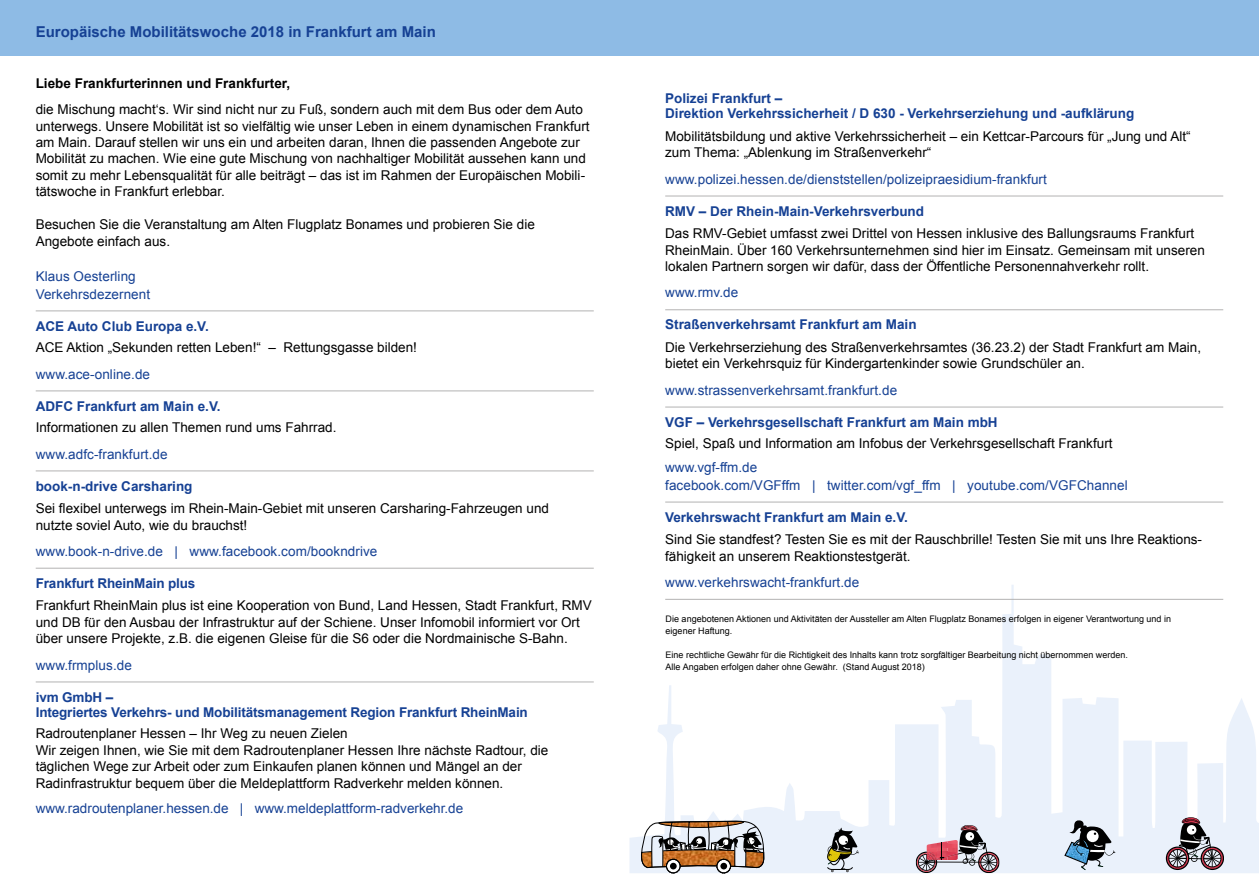
<style>
.page{position:relative;width:1259px;height:893px;background:#fff}
.page>*{position:absolute;margin:0;border:0;box-sizing:border-box;transform-origin:0 0}
.t1{font:700 15px "Arial";color:#164194}
.t2{font:13.5px/16.5px "Arial";color:#000}
.t3{font:13.5px/17.2px "Arial";letter-spacing:.005em;color:#164194}
.t4{font:700 13.5px/15px "Arial";color:#164194}
.t5{font:700 13.5px "Arial";color:#000}
.t6{font:9px/12px "Arial";color:#000}
</style>
<div class="page">
<svg style="left:629px;top:585px;width:630px;height:288px"></svg>
<hr style="left:665px;top:196px;width:558px;height:1px;background:#b3b2b2">
<hr style="left:665px;top:309px;width:558px;height:1px;background:#b3b2b2">
<hr style="left:665px;top:407px;width:558px;height:1px;background:#b3b2b2">
<hr style="left:665px;top:502px;width:558px;height:1px;background:#b3b2b2">
<hr style="left:665px;top:599px;width:558px;height:1px;background:#b3b2b2">
<hr style="left:36px;top:310px;width:558px;height:1px;background:#b3b2b2">
<hr style="left:36px;top:390px;width:558px;height:1px;background:#b3b2b2">
<hr style="left:36px;top:471px;width:558px;height:1px;background:#b3b2b2">
<hr style="left:36px;top:568px;width:558px;height:1px;background:#b3b2b2">
<hr style="left:36px;top:682px;width:558px;height:1px;background:#b3b2b2">
<div style="left:0;top:0;width:1259px;height:55px;background:#8ebbe5"></div>
<svg style="left:915px;top:825px;width:84px;height:48px;background:#b8a4ad"></svg>
<img style="left:823px;top:847px;width:4px;height:16px">
<svg style="left:827px;top:828px;width:32px;height:44px"></svg>
<svg style="left:666px;top:859px;width:14px;height:14px"></svg>
<div style="left:666px;top:859px;width:14px;height:14px;border:1px solid #000;border-radius:50%"></div>
<svg style="left:637px;top:820px;width:127px;height:49px;background:#a99688"></svg>
<div style="left:716px;top:859px;width:15px;height:14px;border:2px dashed #000;border-radius:50%"></div>
<svg style="left:716px;top:859px;width:14px;height:14px"></svg>
<div style="left:716px;top:859px;width:15px;height:14px;border:1px solid #000;border-radius:50%"></div>
<div style="left:720px;top:863px;width:7px;height:6px;background:#000;border-radius:50%"></div>
<svg style="left:1165px;top:817px;width:58px;height:53px;background:#9f989f"></svg>
<svg style="left:1063px;top:819px;width:52px;height:51px;background:#96a3ae"></svg>
<p class="t1" style="left:36px;top:22px;width:402px">Europäische Mobilitätswoche 2018 in Frankfurt am Main</p>
<p class="t5" style="left:36px;top:75px;width:256px">Liebe Frankfurterinnen und Frankfurter,</p>
<p class="t2" style="left:36px;top:101px;width:555px">die Mischung macht‘s. Wir sind nicht nur zu Fuß, sondern auch mit dem Bus oder dem Auto unterwegs. Unsere Mobilität ist so vielfältig wie unser Leben in einem dynamischen Frankfurt am Main. Darauf stellen wir uns ein und arbeiten daran, Ihnen die passenden Angebote zur Mobilität zu machen. Wie eine gute Mischung von nachhaltiger Mobilität aussehen kann und somit zu mehr Lebensqualität für alle beiträgt – das ist im Rahmen der Europäischen Mobili&shy;tätswoche in Frankfurt erlebbar.</p>
<p class="t2" style="left:36px;top:217px;width:501px">Besuchen Sie die Veranstaltung am Alten Flugplatz Bonames und probieren Sie die<br>Angebote einfach aus.</p>
<p class="t3" style="left:36px;top:268px;width:116px">Klaus Oesterling<br>Verkehrsdezernent</p>
<p class="t4" style="left:36px;top:319px;width:175px">ACE Auto Club Europa e.V.</p>
<p class="t2" style="left:36px;top:339px;width:383px">ACE Aktion „Sekunden retten Leben!“ – Rettungsgasse bilden!</p>
<p class="t3" style="left:36px;top:365px;width:116px">www.ace-online.de</p>
<p class="t4" style="left:36px;top:399px;width:186px">ADFC Frankfurt am Main e.V.</p>
<p class="t2" style="left:36px;top:419px;width:302px">Informationen zu allen Themen rund ums Fahrrad.</p>
<p class="t3" style="left:36px;top:445px;width:133px">www.adfc-frankfurt.de</p>
<p class="t4" style="left:36px;top:479px;width:158px">book-n-drive Carsharing</p>
<p class="t2" style="left:36px;top:500px;width:515px">Sei flexibel unterwegs im Rhein-Main-Gebiet mit unseren Carsharing-Fahrzeugen und nutzte soviel Auto, wie du brauchst!</p>
<p class="t3" style="left:36px;top:543px;width:343px">www.book-n-drive.de | www.facebook.com/bookndrive</p>
<p class="t4" style="left:36px;top:576px;width:161px">Frankfurt RheinMain plus</p>
<p class="t2" style="left:36px;top:597px;width:557px">Frankfurt RheinMain plus ist eine Kooperation von Bund, Land Hessen, Stadt Frankfurt, RMV und DB für den Ausbau der Infrastruktur auf der Schiene. Unser Infomobil informiert vor Ort über unsere Projekte, z.B. die eigenen Gleise für die S6 oder die Nordmainische S-Bahn.</p>
<p class="t3" style="left:36px;top:656px;width:98px">www.frmplus.de</p>
<p class="t4" style="left:36px;top:690px;width:493px">ivm GmbH –<br>Integriertes Verkehrs- und Mobilitätsmanagement Region Frankfurt RheinMain</p>
<p class="t2" style="left:36px;top:725px;width:514px">Radroutenplaner Hessen – Ihr Weg zu neuen Zielen<br>Wir zeigen Ihnen, wie Sie mit dem Radroutenplaner Hessen Ihre nächste Radtour, die täglichen Wege zur Arbeit oder zum Einkaufen planen können und Mängel an der Radinfrastruktur bequem über die Meldeplattform Radverkehr melden können.</p>
<p class="t3" style="left:36px;top:799px;width:429px">www.radroutenplaner.hessen.de | www.meldeplattform-radverkehr.de</p>
<p class="t4" style="left:665px;top:92px;width:470px">Polizei Frankfurt –<br>Direktion Verkehrssicherheit / D 630 - Verkehrserziehung und -aufklärung</p>
<p class="t2" style="left:665px;top:128px;width:527px">Mobilitätsbildung und aktive Verkehrssicherheit – ein Kettcar-Parcours für „Jung und Alt“ zum Thema: „Ablenkung im Straßenverkehr“</p>
<p class="t3" style="left:665px;top:170px;width:383px">www.polizei.hessen.de/dienststellen/polizeipraesidium-frankfurt</p>
<p class="t4" style="left:665px;top:204px;width:260px">RMV – Der Rhein-Main-Verkehrsverbund</p>
<p class="t2" style="left:665px;top:225px;width:541px">Das RMV-Gebiet umfasst zwei Drittel von Hessen inklusive des Ballungsraums Frankfurt<br>RheinMain. Über 160 Verkehrsunternehmen sind hier im Einsatz. Gemeinsam mit unseren lokalen Partnern sorgen wir dafür, dass der Öffentliche Personennahverkehr rollt.</p>
<p class="t3" style="left:665px;top:284px;width:75px">www.rmv.de</p>
<p class="t4" style="left:665px;top:318px;width:253px">Straßenverkehrsamt Frankfurt am Main</p>
<p class="t2" style="left:665px;top:339px;width:537px">Die Verkehrserziehung des Straßenverkehrsamtes (36.23.2) der Stadt Frankfurt am Main, bietet ein Verkehrsquiz für Kindergartenkinder sowie Grundschüler an.</p>
<p class="t3" style="left:665px;top:381px;width:233px">www.strassenverkehrsamt.frankfurt.de</p>
<p class="t4" style="left:665px;top:415px;width:334px">VGF – Verkehrsgesellschaft Frankfurt am Main mbH</p>
<p class="t2" style="left:665px;top:436px;width:449px">Spiel, Spaß und Information am Infobus der Verkehrsgesellschaft Frankfurt</p>
<p class="t3" style="left:665px;top:459px;width:464px">www.vgf-ffm.de<br>facebook.com/VGFffm | twitter.com/vgf_ffm | youtube.com/VGFChannel</p>
<p class="t4" style="left:665px;top:510px;width:244px">Verkehrswacht Frankfurt am Main e.V.</p>
<p class="t2" style="left:665px;top:531px;width:538px">Sind Sie standfest? Testen Sie es mit der Rauschbrille! Testen Sie mit uns Ihre Reaktions&shy;fähigkeit an unserem Reaktionstestgerät.</p>
<p class="t3" style="left:665px;top:574px;width:196px">www.verkehrswacht-frankfurt.de</p>
<p class="t6" style="left:665px;top:613px;width:507px">Die angebotenen Aktionen und Aktivitäten der Aussteller am Alten Flugplatz Bonames erfolgen in eigener Verantwortung und in eigener Haftung.</p>
<p class="t6" style="left:665px;top:649px;width:464px">Eine rechtliche Gewähr für die Richtigkeit des Inhalts kann trotz sorgfältiger Bearbeitung nicht übernommen werden.<br>Alle Angaben erfolgen daher ohne Gewähr. (Stand August 2018)</p>
</div>
